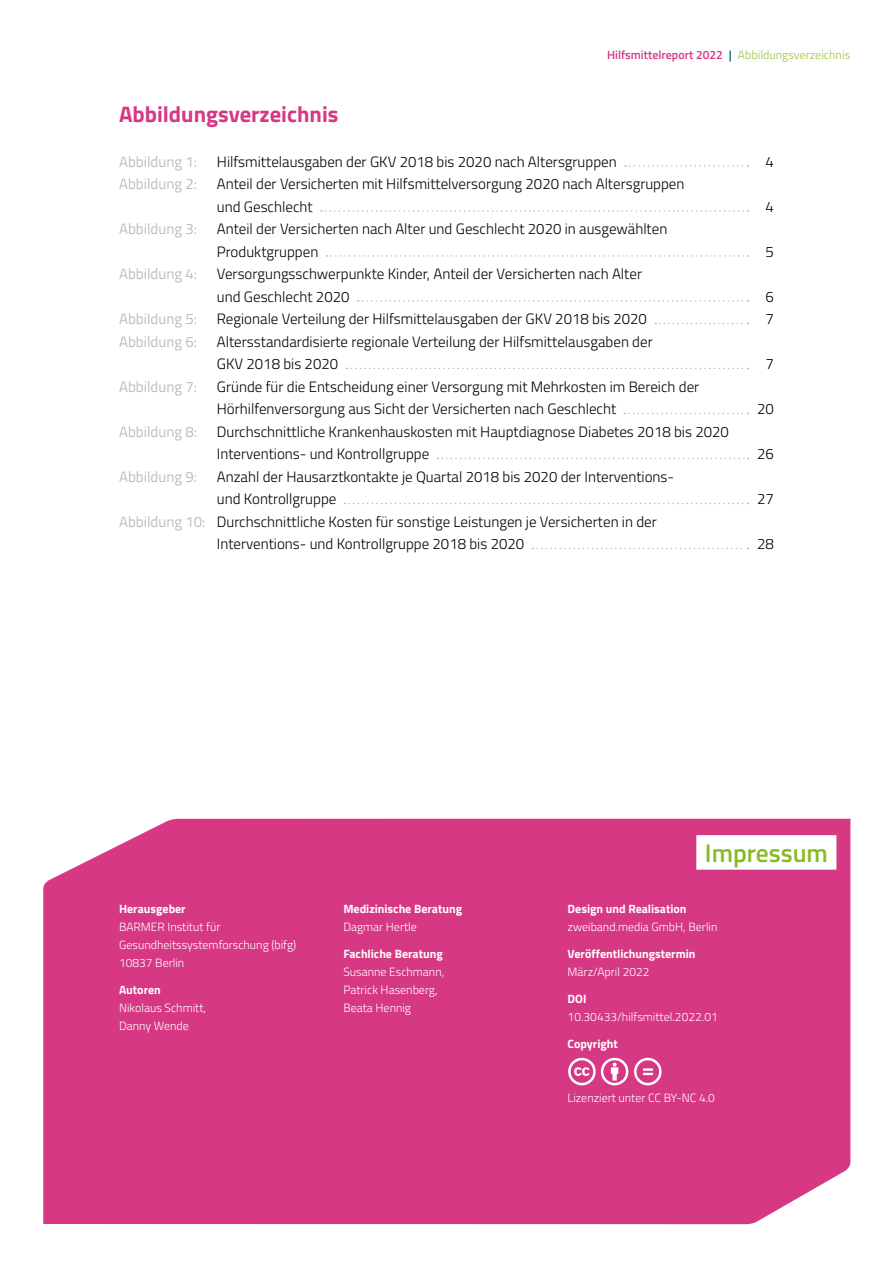
<style>
.page{position:relative;width:893px;height:1263px;background:#fff}
.page>*{position:absolute;margin:0;border:0;box-sizing:border-box;transform-origin:0 0}
.I-Impressum_I-01-H1-Impressum{font:600 25.5px "Titillium";color:#85bc21}
.B-Inhalt_B-01_1-H1_oN{font:700 22.5px "Titillium";color:#d73884}
.t1{font:300 15px/22.5px "Titillium";color:#000}
.t2{font:15px "Titillium";color:#bbbcbc}
.I-Impressum_I-03-P-Impressum{font:300 12px/18px "Titillium";color:#fff}
.I-Impressum_I-02-H-Impressum{font:700 12px "Titillium";color:#fff}
.t3{font:600 12px "Titillium";color:#d73884}
.s1{color:#006c82}
.s2{font-weight:400;color:#aacc5f}
.s3{font-weight:400;color:#bbbcbc}
</style>
<div class="page">
<div style="left:43px;top:819px;width:807px;height:405px;background:#d73884"></div>
<div style="left:696px;top:835px;width:140px;height:35px;background:#fff"></div>
<svg style="left:568px;top:1058px;width:60px;height:27px"></svg>
<svg style="left:634px;top:1058px;width:28px;height:27px"></svg>
<svg style="left:625px;top:165px;width:124px;height:2px"></svg>
<svg style="left:321px;top:210px;width:428px;height:2px"></svg>
<svg style="left:327px;top:255px;width:422px;height:2px"></svg>
<svg style="left:358px;top:300px;width:391px;height:2px"></svg>
<svg style="left:655px;top:323px;width:94px;height:1px"></svg>
<svg style="left:346px;top:368px;width:403px;height:1px"></svg>
<svg style="left:624px;top:413px;width:125px;height:1px"></svg>
<svg style="left:437px;top:458px;width:312px;height:1px"></svg>
<svg style="left:345px;top:503px;width:404px;height:1px"></svg>
<svg style="left:532px;top:548px;width:217px;height:1px"></svg>
<p class="t3" style="left:607px;top:45px;width:245px">Hilfsmittelreport 2022 <span class="s1">|</span> <span class="s2">Abbildungsverzeichnis</span></p>
<h1 class="B-Inhalt_B-01_1-H1_oN" style="left:119px;top:96px;width:221px">Abbildungsverzeichnis</h1>
<p class="t2" style="left:119px;top:150px;width:80px">Abbildung 1:</p>
<p class="t1" style="left:217px;top:149px;width:401px">Hilfsmittelausgaben der GKV 2018 bis 2020 nach Altersgruppen</p>
<p class="t1" style="left:765px;top:149px;width:10px">4</p>
<p class="t2" style="left:119px;top:173px;width:80px">Abbildung 2:</p>
<p class="t1" style="left:217px;top:172px;width:469px">Anteil der Versicherten mit Hilfsmittelversorgung 2020 nach Altersgruppen und Geschlecht</p>
<p class="t1" style="left:765px;top:194px;width:10px">4</p>
<p class="t2" style="left:119px;top:218px;width:80px">Abbildung 3:</p>
<p class="t1" style="left:217px;top:217px;width:452px">Anteil der Versicherten nach Alter und Geschlecht 2020 in ausgewählten<br>Produktgruppen</p>
<p class="t2" style="left:119px;top:263px;width:80px">Abbildung 4:</p>
<p class="t1" style="left:217px;top:262px;width:427px">Versorgungsschwerpunkte Kinder, Anteil der Versicherten nach Alter und Geschlecht 2020</p>
<p class="t1" style="left:765px;top:239px;width:10px">5</p>
<p class="t1" style="left:765px;top:284px;width:10px">6</p>
<p class="t2" style="left:119px;top:308px;width:80px">Abbildung 5:</p>
<p class="t1" style="left:217px;top:307px;width:432px">Regionale Verteilung der Hilfsmittelausgaben der GKV 2018 bis 2020</p>
<p class="t1" style="left:765px;top:307px;width:10px">7</p>
<p class="t2" style="left:119px;top:330px;width:80px">Abbildung 6:</p>
<p class="t1" style="left:217px;top:329px;width:437px">Altersstandardisierte regionale Verteilung der Hilfsmittelausgaben der<br>GKV 2018 bis 2020</p>
<p class="t1" style="left:765px;top:352px;width:10px">7</p>
<p class="t2" style="left:119px;top:375px;width:80px">Abbildung 7:</p>
<p class="t1" style="left:217px;top:374px;width:484px">Gründe für die Entscheidung einer Versorgung mit Mehrkosten im Bereich der<br>Hörhilfenversorgung aus Sicht der Versicherten nach Geschlecht</p>
<p class="t2" style="left:119px;top:420px;width:80px">Abbildung 8:</p>
<p class="t1" style="left:217px;top:419px;width:514px">Durchschnittliche Krankenhauskosten mit Hauptdiagnose Diabetes 2018 bis 2020<br>Interventions- und Kontrollgruppe</p>
<p class="t2" style="left:119px;top:465px;width:80px">Abbildung 9:</p>
<p class="t1" style="left:217px;top:464px;width:459px">Anzahl der Hausarztkontakte je Quartal 2018 bis 2020 der Interventions&shy;und Kontrollgruppe</p>
<p class="t1" style="left:217px;top:509px;width:441px;text-indent:-98px"><span class="s3">Abbildung 10:</span> Durchschnittliche Kosten für sonstige Leistungen je Versicherten in der<br>Interventions- und Kontrollgruppe 2018 bis 2020</p>
<p class="t1" style="left:757px;top:397px;width:18px">20</p>
<p class="t1" style="left:757px;top:442px;width:18px">26</p>
<p class="t1" style="left:757px;top:487px;width:18px">27</p>
<p class="t1" style="left:757px;top:532px;width:18px">28</p>
<h2 class="I-Impressum_I-02-H-Impressum" style="left:119px;top:899px;width:68px">Herausgeber</h2>
<p class="I-Impressum_I-03-P-Impressum" style="left:119px;top:917px;width:179px">BARMER Institut für<br>Gesundheitssystemforschung (bifg)<br>10837 Berlin</p>
<h2 class="I-Impressum_I-02-H-Impressum" style="left:119px;top:980px;width:43px">Autoren</h2>
<p class="I-Impressum_I-03-P-Impressum" style="left:119px;top:998px;width:89px">Nikolaus Schmitt,<br>Danny Wende</p>
<h2 class="I-Impressum_I-02-H-Impressum" style="left:343px;top:899px;width:120px">Medizinische Beratung</h2>
<p class="I-Impressum_I-03-P-Impressum" style="left:343px;top:917px;width:75px">Dagmar Hertle</p>
<h2 class="I-Impressum_I-02-H-Impressum" style="left:343px;top:944px;width:101px">Fachliche Beratung</h2>
<p class="I-Impressum_I-03-P-Impressum" style="left:343px;top:962px;width:102px">Susanne Eschmann,<br>Patrick Hasenberg,<br>Beata Hennig</p>
<h1 class="I-Impressum_I-01-H1-Impressum" style="left:705px;top:833px;width:125px">Impressum</h1>
<h2 class="I-Impressum_I-02-H-Impressum" style="left:568px;top:899px;width:120px">Design und Realisation</h2>
<p class="I-Impressum_I-03-P-Impressum" style="left:568px;top:917px;width:151px">zweiband.media GmbH, Berlin</p>
<h2 class="I-Impressum_I-02-H-Impressum" style="left:568px;top:944px;width:129px">Veröffentlichungstermin</h2>
<p class="I-Impressum_I-03-P-Impressum" style="left:568px;top:962px;width:83px">März/April 2022</p>
<h2 class="I-Impressum_I-02-H-Impressum" style="left:568px;top:989px;width:20px">DOI</h2>
<p class="I-Impressum_I-03-P-Impressum" style="left:568px;top:1007px;width:152px">10.30433/hilfsmittel.2022.01</p>
<h2 class="I-Impressum_I-02-H-Impressum" style="left:568px;top:1034px;width:52px">Copyright</h2>
<p class="I-Impressum_I-03-P-Impressum" style="left:568px;top:1088px;width:149px">Lizenziert unter CC BY-NC 4.0</p>
</div>
